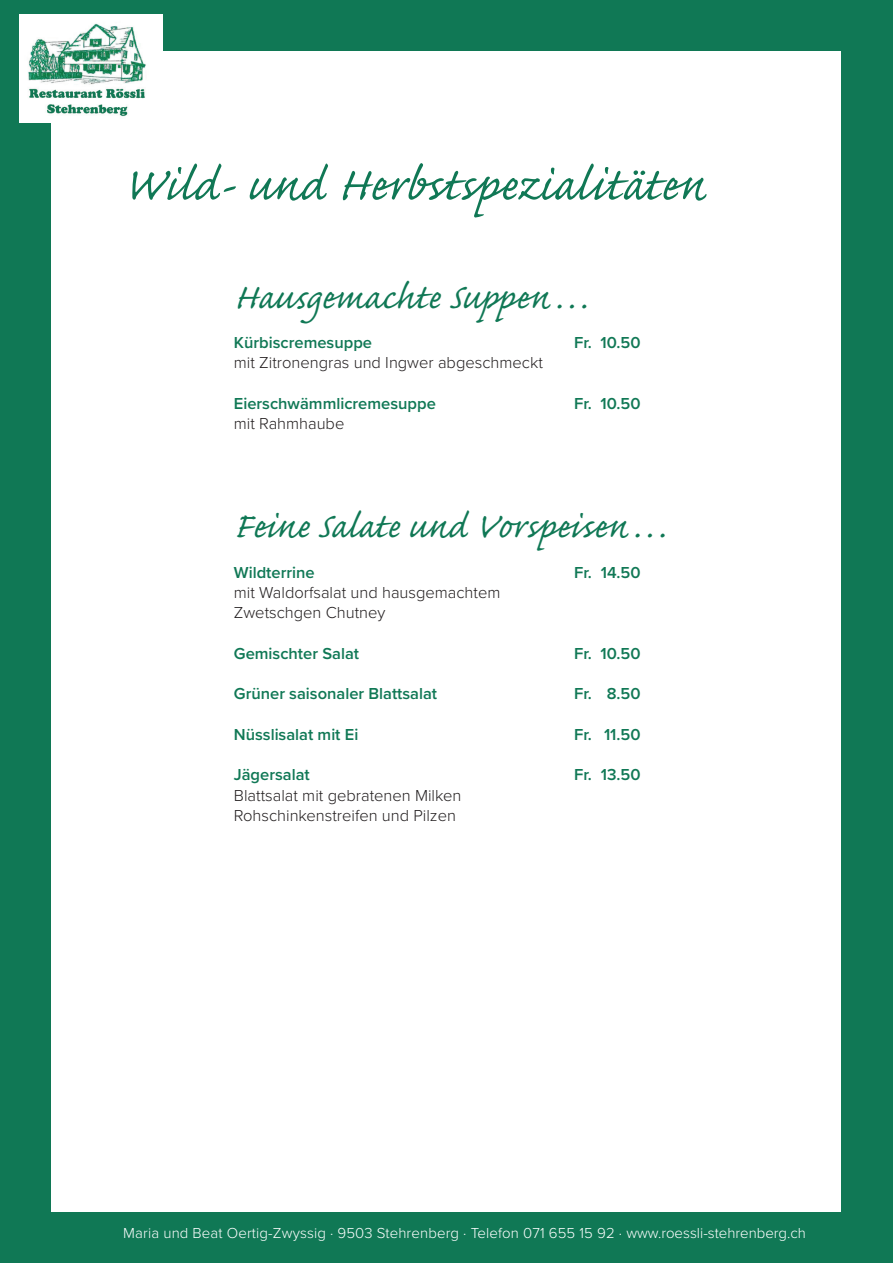
<style>
.page{position:relative;width:893px;height:1263px;background:#fff}
.page>*{position:absolute;margin:0;border:0;box-sizing:border-box;transform-origin:0 0}
.t1{font:60px "Caflisch Script Pro";letter-spacing:-.005em;color:#107855}
.Titel_Rubrik{font:45px "Caflisch Script Pro";color:#107855}
.Menu_Titel_Tabulator{font:600 16.5px "Proxima Nova";color:#107855}
.legende_schwarz{font:300 16.5px/20.2px "Proxima Nova";color:#231f20}
.t2{font:300 15px "Proxima Nova";letter-spacing:.01em;color:#fff}
</style>
<div class="page">
<div style="left:0;top:0;width:51px;height:1263px;background:#107855"></div>
<div style="left:0;top:1212px;width:893px;height:51px;background:#107855"></div>
<div style="left:841px;top:0;width:52px;height:1263px;background:#107855"></div>
<div style="left:0;top:0;width:893px;height:51px;background:#107855"></div>
<img style="left:19px;top:15px;width:144px;height:107px">
<h1 class="t1" style="left:123px;top:154px;width:584px">Wild- und Herbstspezialitäten</h1>
<p class="Titel_Rubrik" style="left:234px;top:274px;width:355px">Hausgemachte Suppen . . .</p>
<p class="Menu_Titel_Tabulator" style="left:234px;top:330px;width:140px">Kürbiscremesuppe</p>
<p class="Menu_Titel_Tabulator" style="left:574px;top:330px;width:68px">Fr. 10.50</p>
<p class="legende_schwarz" style="left:234px;top:352px;width:310px">mit Zitronengras und Ingwer abgeschmeckt</p>
<p class="Menu_Titel_Tabulator" style="left:234px;top:391px;width:204px">Eierschwämmlicremesuppe</p>
<p class="Menu_Titel_Tabulator" style="left:574px;top:391px;width:68px">Fr. 10.50</p>
<p class="legende_schwarz" style="left:234px;top:413px;width:112px">mit Rahmhaube</p>
<p class="Titel_Rubrik" style="left:234px;top:503px;width:433px">Feine Salate und Vorspeisen . . .</p>
<p class="Menu_Titel_Tabulator" style="left:234px;top:560px;width:82px">Wildterrine</p>
<p class="Menu_Titel_Tabulator" style="left:574px;top:560px;width:68px">Fr. 14.50</p>
<p class="legende_schwarz" style="left:234px;top:581px;width:268px">mit Waldorfsalat und hausgemachtem<br>Zwetschgen Chutney</p>
<p class="Menu_Titel_Tabulator" style="left:234px;top:641px;width:127px">Gemischter Salat</p>
<p class="Menu_Titel_Tabulator" style="left:574px;top:641px;width:68px">Fr. 10.50</p>
<p class="Menu_Titel_Tabulator" style="left:234px;top:681px;width:205px">Grüner saisonaler Blattsalat</p>
<p class="Menu_Titel_Tabulator" style="left:574px;top:681px;width:68px">Fr. 8.50</p>
<p class="Menu_Titel_Tabulator" style="left:234px;top:722px;width:126px">Nüsslisalat mit Ei</p>
<p class="Menu_Titel_Tabulator" style="left:574px;top:722px;width:68px">Fr. 11.50</p>
<p class="Menu_Titel_Tabulator" style="left:234px;top:762px;width:77px">Jägersalat</p>
<p class="Menu_Titel_Tabulator" style="left:574px;top:762px;width:68px">Fr. 13.50</p>
<p class="legende_schwarz" style="left:234px;top:784px;width:229px">Blattsalat mit gebratenen Milken</p>
<p class="legende_schwarz" style="left:234px;top:804px;width:224px">Rohschinkenstreifen und Pilzen</p>
<p class="t2" style="left:123px;top:1222px;width:684px">Maria und Beat Oertig-Zwyssig · 9503 Stehrenberg · Telefon 071 655 15 92 · www.roessli-stehrenberg.ch</p>
</div>
